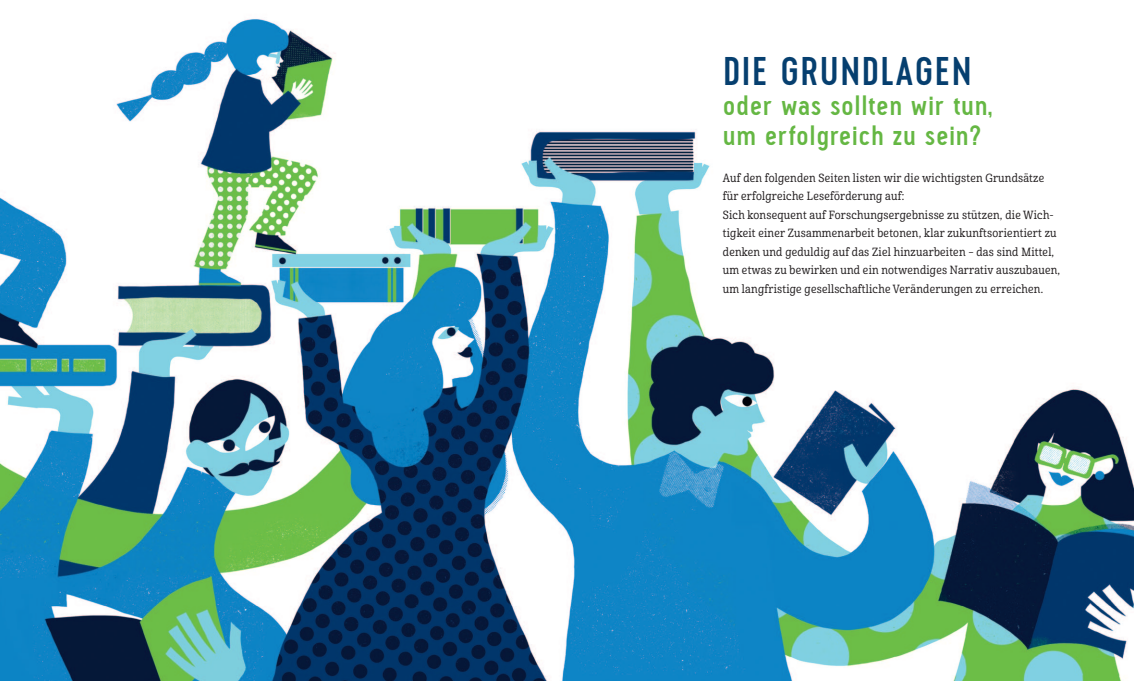
<style>
.page{position:relative;width:1134px;height:681px;background:#fff}
.page>*{position:absolute;margin:0;border:0;box-sizing:border-box;transform-origin:0 0}
.czesc{font:700 40px "Pekora";letter-spacing:.02em;color:#063f6f}
.czesc-2{font:700 28px/30px "Pekora";letter-spacing:.02em;color:#65b743}
.tekst_glowny{font:11.5px/18.5px "Cabrito Con Med";letter-spacing:.02em;color:#231f20}
</style>
<div class="page">
<img style="left:0;top:19px;width:1134px;height:661px">
<p class="czesc" style="left:723px;top:49px;width:250px">DIE GRUNDLAGEN</p>
<p class="czesc-2" style="left:723px;top:91px;width:271px">oder was sollten wir tun, um erfolgreich zu sein?</p>
<p class="tekst_glowny" style="left:723px;top:169px;width:323px">Auf den folgenden Seiten listen wir die wichtigsten Grundsätze für erfolgreiche Leseförderung auf:</p>
<p class="tekst_glowny" style="left:723px;top:206px;width:339px">Sich konsequent auf Forschungsergebnisse zu stützen, die Wich&shy;tigkeit einer Zusammenarbeit betonen, klar zukunftsorientiert zu denken und geduldig auf das Ziel hinzuarbeiten – das sind Mittel, um etwas zu bewirken und ein notwendiges Narrativ auszubauen, um langfristige gesellschaftliche Veränderungen zu erreichen.</p>
</div>
